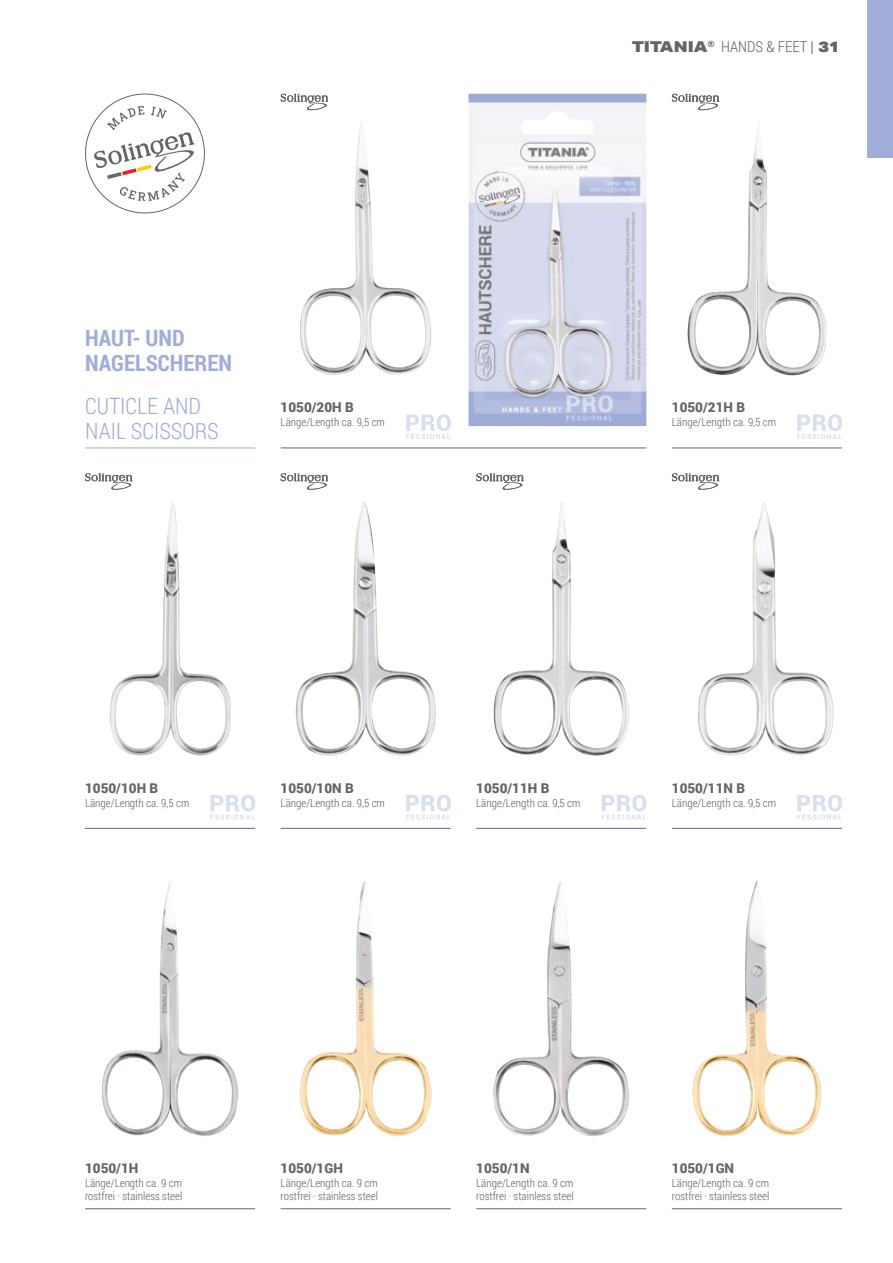
<style>
.page{position:relative;width:893px;height:1263px;background:#fff}
.page>*{position:absolute;margin:0;border:0;box-sizing:border-box;transform-origin:0 0}
.t1{font:300 22.5px/25.5px "Roboto Condensed";color:#a0add9}
.t2{font:700 22.5px/25.5px "Roboto Condensed";color:#a0add9}
.t3{font:300 15px "Roboto Condensed";color:#62666b}
.t4{font:900 13.5px "Roboto";color:#62666b}
.t5{font:300 11.25px/12.8px "Roboto Condensed";color:#62666b}
.s1{font-family:"Aktiv Grotesk Ex";font-weight:900}
.s2{font-weight:400}
</style>
<div class="page">
<div style="left:867px;top:0;width:26px;height:158px;background:#a0add9"></div>
<img style="left:109px;top:501px;width:122px;height:255px">
<img style="left:295px;top:501px;width:141px;height:255px">
<img style="left:494px;top:501px;width:135px;height:255px">
<img style="left:698px;top:501px;width:135px;height:255px">
<img style="left:300px;top:126px;width:132px;height:249px">
<img style="left:687px;top:122px;width:140px;height:254px">
<img style="left:468px;top:94px;width:178px;height:332px">
<img style="left:692px;top:881px;width:129px;height:256px">
<img style="left:102px;top:882px;width:136px;height:254px">
<img style="left:299px;top:881px;width:133px;height:255px">
<img style="left:493px;top:881px;width:137px;height:256px">
<hr style="left:281px;top:448px;width:365px;height:1px;background:#62666b">
<hr style="left:672px;top:448px;width:170px;height:1px;background:#62666b">
<hr style="left:85px;top:448px;width:170px;height:1px;background:#a0add9">
<hr style="left:85px;top:828px;width:170px;height:1px;background:#62666b">
<hr style="left:281px;top:828px;width:170px;height:1px;background:#62666b">
<hr style="left:476px;top:828px;width:170px;height:1px;background:#62666b">
<hr style="left:672px;top:828px;width:170px;height:1px;background:#62666b">
<hr style="left:85px;top:1208px;width:170px;height:1px;background:#62666b">
<hr style="left:281px;top:1208px;width:170px;height:1px;background:#62666b">
<hr style="left:476px;top:1208px;width:170px;height:1px;background:#62666b">
<hr style="left:672px;top:1208px;width:170px;height:1px;background:#62666b">
<svg style="left:281px;top:94px;width:47px;height:17px"></svg>
<svg style="left:672px;top:94px;width:47px;height:17px"></svg>
<svg style="left:85px;top:473px;width:47px;height:17px"></svg>
<svg style="left:281px;top:473px;width:47px;height:17px"></svg>
<svg style="left:476px;top:473px;width:48px;height:17px"></svg>
<svg style="left:672px;top:473px;width:47px;height:17px"></svg>
<svg style="left:85px;top:94px;width:120px;height:119px"></svg>
<svg style="left:406px;top:795px;width:45px;height:24px"></svg>
<svg style="left:406px;top:414px;width:45px;height:25px"></svg>
<svg style="left:797px;top:795px;width:45px;height:24px"></svg>
<svg style="left:797px;top:414px;width:45px;height:25px"></svg>
<svg style="left:210px;top:795px;width:45px;height:24px"></svg>
<svg style="left:602px;top:795px;width:44px;height:24px"></svg>
<h1 class="t2" style="left:85px;top:324px;width:149px">HAUT- UND<br>NAGELSCHEREN</h1>
<h1 class="t1" style="left:85px;top:392px;width:135px">CUTICLE AND<br>NAIL SCISSORS</h1>
<p class="t4" style="left:281px;top:398px;width:75px">1050/20H B</p>
<p class="t5" style="left:281px;top:416px;width:106px">Länge/Length ca. 9,5 cm</p>
<h2 class="t3" style="left:632px;top:36px;width:209px"><span class="s1">TITANIA</span><sup>®</sup> HANDS &amp; FEET <span class="s2">|</span> <span class="s1">31</span></h2>
<p class="t4" style="left:672px;top:398px;width:75px">1050/21H B</p>
<p class="t5" style="left:672px;top:416px;width:106px">Länge/Length ca. 9,5 cm</p>
<p class="t4" style="left:85px;top:778px;width:75px">1050/10H B</p>
<p class="t5" style="left:85px;top:796px;width:106px">Länge/Length ca. 9,5 cm</p>
<p class="t4" style="left:281px;top:778px;width:75px">1050/10N B</p>
<p class="t5" style="left:281px;top:796px;width:106px">Länge/Length ca. 9,5 cm</p>
<p class="t4" style="left:476px;top:778px;width:75px">1050/11H B</p>
<p class="t5" style="left:476px;top:796px;width:106px">Länge/Length ca. 9,5 cm</p>
<p class="t4" style="left:672px;top:778px;width:75px">1050/11N B</p>
<p class="t5" style="left:672px;top:796px;width:106px">Länge/Length ca. 9,5 cm</p>
<p class="t4" style="left:85px;top:1159px;width:55px">1050/1H</p>
<p class="t5" style="left:85px;top:1176px;width:99px">Länge/Length ca. 9 cm rostfrei · stainless steel</p>
<p class="t4" style="left:281px;top:1159px;width:64px">1050/1GH</p>
<p class="t5" style="left:281px;top:1176px;width:99px">Länge/Length ca. 9 cm rostfrei · stainless steel</p>
<p class="t4" style="left:476px;top:1159px;width:55px">1050/1N</p>
<p class="t5" style="left:476px;top:1176px;width:99px">Länge/Length ca. 9 cm rostfrei · stainless steel</p>
<p class="t4" style="left:672px;top:1159px;width:64px">1050/1GN</p>
<p class="t5" style="left:672px;top:1176px;width:99px">Länge/Length ca. 9 cm rostfrei · stainless steel</p>
</div>
